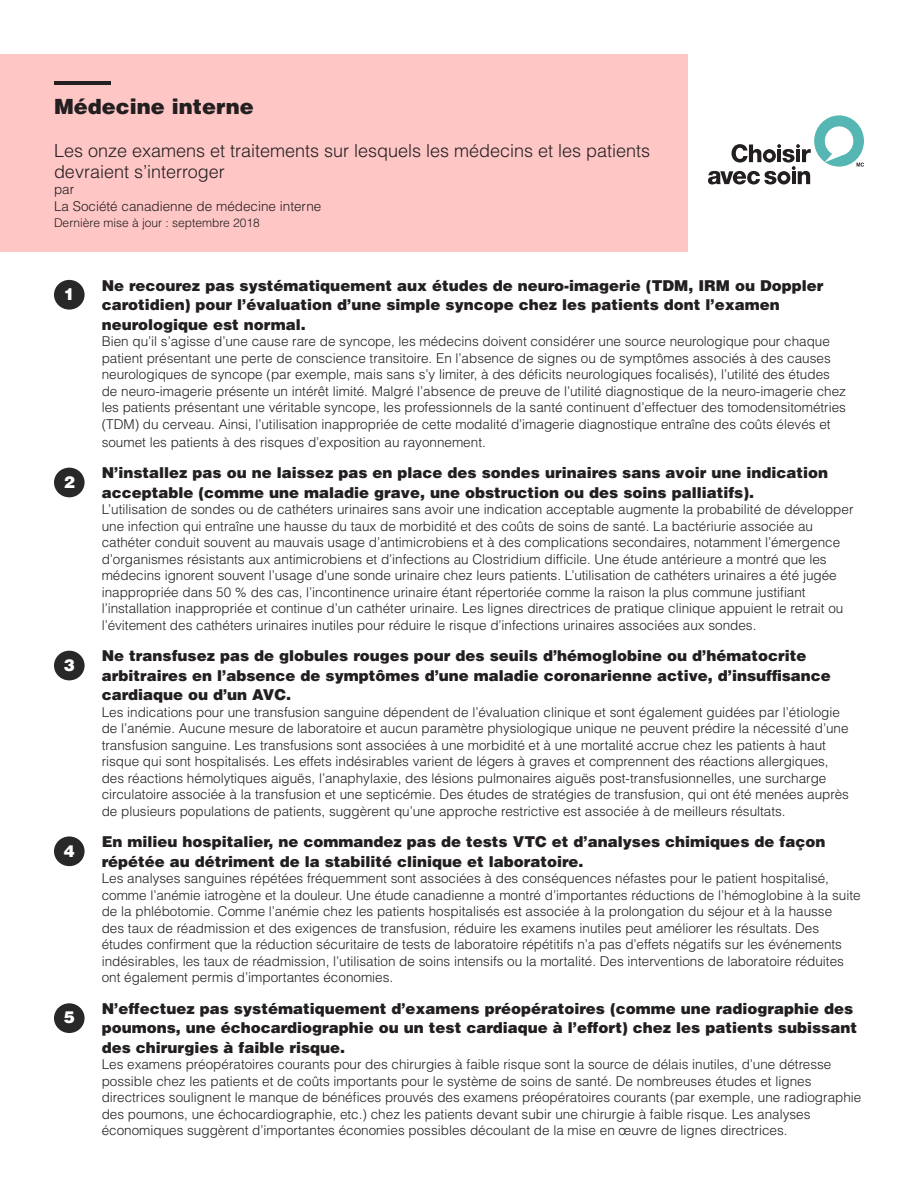
<style>
.page{position:relative;width:918px;height:1188px;background:#fff}
.page>*{position:absolute;margin:0;border:0;box-sizing:border-box;transform-origin:0 0}
.t1{font:900 21px "Helvetica LT Std";color:#231f20}
.t2{font:300 18px/21px "Helvetica LT Std";color:#231f20}
.t3{font:900 16.5px "Helvetica LT Std";color:#fff}
.t4{font:900 15px/19.5px "Helvetica LT Std";color:#231f20}
.t5{font:300 13.5px/16.5px "Helvetica LT Std";color:#231f20}
.t6{font:300 12px "Helvetica LT Std";color:#231f20}
</style>
<div class="page">
<div style="left:54px;top:1003px;width:31px;height:30px;background:#282828;border-radius:50%"></div>
<div style="left:54px;top:836px;width:31px;height:30px;background:#282828;border-radius:50%"></div>
<div style="left:54px;top:651px;width:31px;height:29px;background:#282828;border-radius:50%"></div>
<div style="left:54px;top:468px;width:31px;height:29px;background:#282828;border-radius:50%"></div>
<svg style="left:708px;top:115px;width:156px;height:70px"></svg>
<div style="left:54px;top:280px;width:31px;height:30px;background:#282828;border-radius:50%"></div>
<div style="left:0;top:54px;width:688px;height:198px;background:#ffc6c6"></div>
<hr style="left:54px;top:81px;width:57px;height:3px;background:#231f20">
<p class="t1" style="left:54px;top:93px;width:201px">Médecine interne</p>
<p class="t2" style="left:54px;top:140px;width:598px">Les onze examens et traitements sur lesquels les médecins et les patients devraient s’interroger</p>
<p class="t5" style="left:54px;top:181px;width:22px">par</p>
<p class="t5" style="left:54px;top:198px;width:269px">La Société canadienne de médecine interne</p>
<p class="t6" style="left:54px;top:216px;width:207px">Dernière mise à jour : septembre 2018</p>
<p class="t3" style="left:64px;top:283px;width:13px">1</p>
<p class="t3" style="left:64px;top:471px;width:13px">2</p>
<p class="t3" style="left:64px;top:654px;width:13px">3</p>
<p class="t3" style="left:64px;top:840px;width:13px">4</p>
<p class="t3" style="left:64px;top:1007px;width:13px">5</p>
<p class="t4" style="left:102px;top:275px;width:723px">Ne recourez pas systématiquement aux études de neuro-imagerie (TDM, IRM ou Doppler carotidien) pour l’évaluation d’une simple syncope chez les patients dont l’examen neurologique est normal.</p>
<p class="t5" style="left:102px;top:333px;width:746px">Bien qu’il s’agisse d’une cause rare de syncope, les médecins doivent considérer une source neurologique pour chaque patient présentant une perte de conscience transitoire. En l’absence de signes ou de symptômes associés à des causes neurologiques de syncope (par exemple, mais sans s’y limiter, à des déficits neurologiques focalisés), l’utilité des études de neuro-imagerie présente un intérêt limité. Malgré l’absence de preuve de l’utilité diagnostique de la neuro-imagerie chez les patients présentant une véritable syncope, les professionnels de la santé continuent d’effectuer des tomodensitométries (TDM) du cerveau. Ainsi, l’utilisation inappropriée de cette modalité d’imagerie diagnostique entraîne des coûts élevés et</p>
<p class="t5" style="left:102px;top:434px;width:386px">soumet les patients à des risques d’exposition au rayonnement.</p>
<p class="t4" style="left:102px;top:463px;width:728px">N’installez pas ou ne laissez pas en place des sondes urinaires sans avoir une indication acceptable (comme une maladie grave, une obstruction ou des soins palliatifs).</p>
<p class="t5" style="left:102px;top:501px;width:753px">L’utilisation de sondes ou de cathéters urinaires sans avoir une indication acceptable augmente la probabilité de développer une infection qui entraîne une hausse du taux de morbidité et des coûts de soins de santé. La bactériurie associée au cathéter conduit souvent au mauvais usage d’antimicrobiens et à des complications secondaires, notamment l’émergence d’organismes résistants aux antimicrobiens et d’infections au Clostridium difficile. Une étude antérieure a montré que les médecins ignorent souvent l’usage d’une sonde urinaire chez leurs patients. L’utilisation de cathéters urinaires a été jugée inappropriée dans 50 % des cas, l’incontinence urinaire étant répertoriée comme la raison la plus commune justifiant l’installation inappropriée et continue d’un cathéter urinaire. Les lignes directrices de pratique clinique appuient le retrait ou l’évitement des cathéters urinaires inutiles pour réduire le risque d’infections urinaires associées aux sondes.</p>
<p class="t4" style="left:102px;top:646px;width:731px">Ne transfusez pas de globules rouges pour des seuils d’hémoglobine ou d’hématocrite arbitraires en l’absence de symptômes d’une maladie coronarienne active, d’insuffisance cardiaque ou d’un AVC.</p>
<p class="t5" style="left:102px;top:704px;width:749px">Les indications pour une transfusion sanguine dépendent de l’évaluation clinique et sont également guidées par l’étiologie de l’anémie. Aucune mesure de laboratoire et aucun paramètre physiologique unique ne peuvent prédire la nécessité d’une transfusion sanguine. Les transfusions sont associées à une morbidité et à une mortalité accrue chez les patients à haut risque qui sont hospitalisés. Les effets indésirables varient de légers à graves et comprennent des réactions allergiques, des réactions hémolytiques aiguës, l’anaphylaxie, des lésions pulmonaires aiguës post-transfusionnelles, une surcharge circulatoire associée à la transfusion et une septicémie. Des études de stratégies de transfusion, qui ont été menées auprès de plusieurs populations de patients, suggèrent qu’une approche restrictive est associée à de meilleurs résultats.</p>
<p class="t4" style="left:102px;top:832px;width:725px">En milieu hospitalier, ne commandez pas de tests VTC et d’analyses chimiques de façon répétée au détriment de la stabilité clinique et laboratoire.</p>
<p class="t5" style="left:102px;top:870px;width:761px">Les analyses sanguines répétées fréquemment sont associées à des conséquences néfastes pour le patient hospitalisé, comme l’anémie iatrogène et la douleur. Une étude canadienne a montré d’importantes réductions de l’hémoglobine à la suite de la phlébotomie. Comme l’anémie chez les patients hospitalisés est associée à la prolongation du séjour et à la hausse<br>des taux de réadmission et des exigences de transfusion, réduire les examens inutiles peut améliorer les résultats. Des études confirment que la réduction sécuritaire de tests de laboratoire répétitifs n’a pas d’effets négatifs sur les événements indésirables, les taux de réadmission, l’utilisation de soins intensifs ou la mortalité. Des interventions de laboratoire réduites ont également permis d’importantes économies.</p>
<p class="t4" style="left:102px;top:998px;width:757px">N’effectuez pas systématiquement d’examens préopératoires (comme une radiographie des poumons, une échocardiographie ou un test cardiaque à l’effort) chez les patients subissant des chirurgies à faible risque.</p>
<p class="t5" style="left:102px;top:1056px;width:761px">Les examens préopératoires courants pour des chirurgies à faible risque sont la source de délais inutiles, d’une détresse possible chez les patients et de coûts importants pour le système de soins de santé. De nombreuses études et lignes directrices soulignent le manque de bénéfices prouvés des examens préopératoires courants (par exemple, une radiographie des poumons, une échocardiographie, etc.) chez les patients devant subir une chirurgie à faible risque. Les analyses économiques suggèrent d’importantes économies possibles découlant de la mise en œuvre de lignes directrices.</p>
</div>
